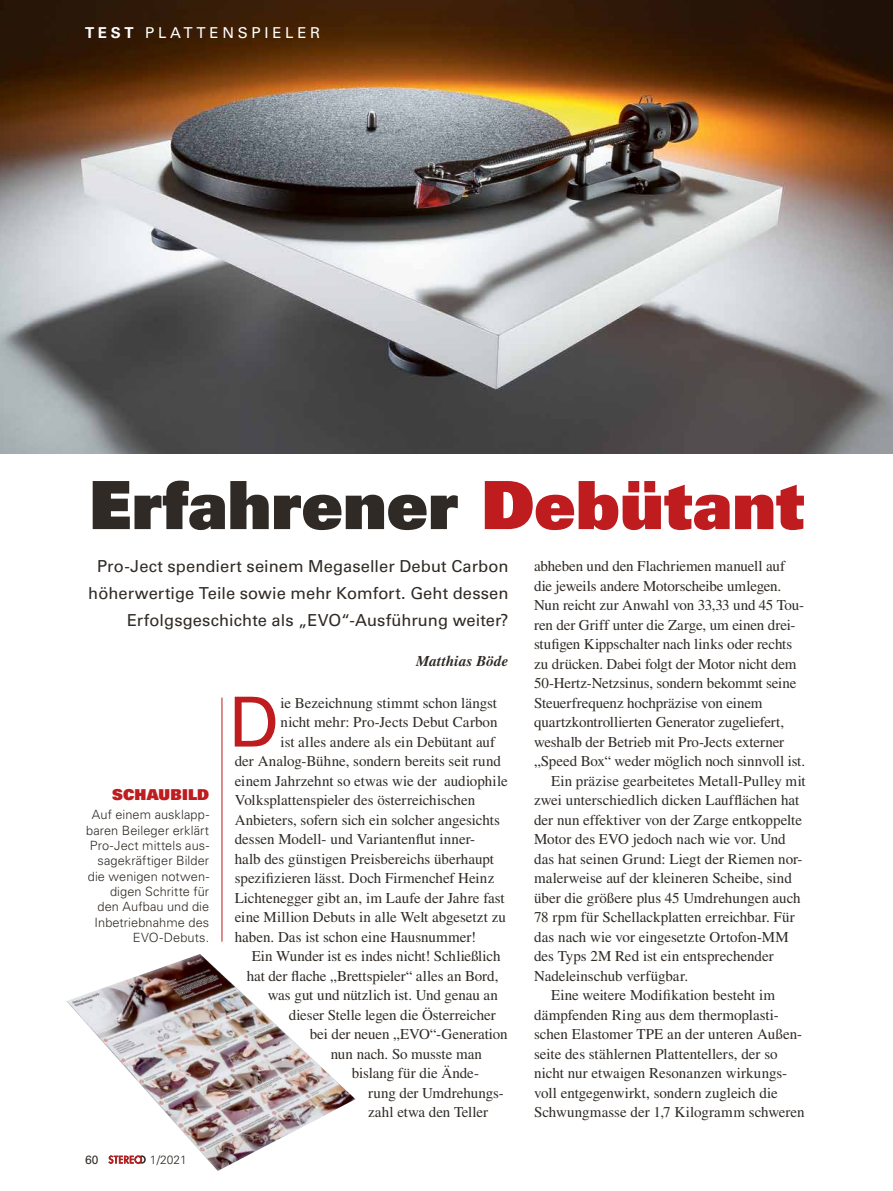
<style>
.page{position:relative;width:893px;height:1191px;background:#fff}
.page>*{position:absolute;margin:0;border:0;box-sizing:border-box;transform-origin:0 0}
.t1{font:69px "Univers LT Std";color:#be1c1e}
.t2{font:66.6px "Univers LT Std X Black";color:#2f2a25}
.t3{font:16.5px/27px "Univers LT Std";letter-spacing:.005em;color:#2f2a25;text-align:right}
.t4{font:15px "Times LT Std";letter-spacing:-.005em;color:#2f2a25}
.t5{font:15px "Univers LT Std";letter-spacing:.25em;color:#fff}
.t6{font:italic 700 15px "Times LT Std";letter-spacing:.01em;color:#2f2a25}
.t7{font:15px "Univers LT Std X Black";letter-spacing:.01em;color:#be1c1e}
.t8{font:300 12.75px/15.3px "Univers LT Std";letter-spacing:.005em;color:#2f2a25;text-align:right}
.t9{font:300 12px "Univers LT Std";color:#2f2a25}
.t10{font:12px "Univers LT Std";color:#2f2a25}
.s1{font-weight:700}
.s2{color:#be1c1e}
</style>
<div class="page">
<img style="left:0;top:0;width:893px;height:454px">
<hr style="left:222px;top:697px;width:1px;height:244px;background:#be1c1e">
<img style="left:66px;top:954px;width:290px;height:217px">
<p class="t5" style="left:85px;top:24px;width:237px"><span class="s1">TEST</span> PLATTENSPIELER</p>
<h2 class="t2" style="left:89px;top:461px;width:716px">Erfahrener <span class="s2">Debütant</span></h2>
<p class="t3" style="left:88px;top:552px;width:422px">Pro-Ject spendiert seinem Megaseller Debut Carbon höherwertige Teile sowie mehr Komfort. Geht dessen<br>Erfolgsgeschichte als „EVO“-Ausführung weiter?</p>
<p class="t6" style="left:416px;top:652px;width:94px">Matthias Böde</p>
<p class="t7" style="left:112px;top:784px;width:99px">SCHAUBILD</p>
<p class="t8" style="left:86px;top:807px;width:124px">Auf einem ausklapp&shy;baren Beileger erklärt<br>Pro-Ject mittels aus&shy;sagekräftiger Bilder die wenigen notwen&shy;digen Schritte für den Aufbau und die<br>Inbetriebnahme des<br>EVO-Debuts.</p>
<p class="t10" style="left:85px;top:1152px;width:15px">60</p>
<p class="t9" style="left:150px;top:1152px;width:38px">1/2021</p>
<h1 class="t1" style="left:229px;top:681px;width:51px">D</h1>
<p class="t4" style="left:281px;top:694px;width:218px">ie Bezeichnung stimmt schon längst</p>
<p class="t4" style="left:281px;top:713px;width:219px">nicht mehr: Pro-Jects Debut Carbon</p>
<p class="t4" style="left:281px;top:733px;width:216px">ist alles andere als ein Debütant auf</p>
<p class="t4" style="left:235px;top:752px;width:268px">der Analog-Bühne, sondern bereits seit rund</p>
<p class="t4" style="left:235px;top:772px;width:274px">einem Jahrzehnt so etwas wie der audiophile</p>
<p class="t4" style="left:235px;top:791px;width:242px">Volksplattenspieler des österreichischen</p>
<p class="t4" style="left:235px;top:811px;width:267px">Anbieters, sofern sich ein solcher angesichts</p>
<p class="t4" style="left:235px;top:830px;width:242px">dessen Modell- und Variantenflut inner-</p>
<p class="t4" style="left:235px;top:850px;width:261px">halb des günstigen Preisbereichs überhaupt</p>
<p class="t4" style="left:235px;top:869px;width:261px">spezifizieren lässt. Doch Firmenchef Heinz</p>
<p class="t4" style="left:235px;top:889px;width:272px">Lichtenegger gibt an, im Laufe der Jahre fast</p>
<p class="t4" style="left:235px;top:908px;width:273px">eine Million Debuts in alle Welt abgesetzt zu</p>
<p class="t4" style="left:235px;top:928px;width:243px">haben. Das ist schon eine Hausnummer!</p>
<p class="t4" style="left:252px;top:947px;width:250px">Ein Wunder ist es indes nicht! Schließlich</p>
<p class="t4" style="left:247px;top:967px;width:253px">hat der flache „Brettspieler“ alles an Bord,</p>
<p class="t4" style="left:268px;top:986px;width:232px">was gut und nützlich ist. Und genau an</p>
<p class="t4" style="left:289px;top:1006px;width:208px">dieser Stelle legen die Österreicher</p>
<p class="t4" style="left:310px;top:1025px;width:199px">bei der neuen „EVO“-Generation</p>
<p class="t4" style="left:331px;top:1045px;width:153px">nun nach. So musste man</p>
<p class="t4" style="left:352px;top:1064px;width:129px">bislang für die Ände-</p>
<p class="t4" style="left:368px;top:1084px;width:137px">rung der Umdrehungs-</p>
<p class="t4" style="left:368px;top:1103px;width:121px">zahl etwa den Teller</p>
<p class="t4" style="left:534px;top:557px;width:252px">abheben und den Flachriemen manuell auf</p>
<p class="t4" style="left:534px;top:577px;width:249px">die jeweils andere Motorscheibe umlegen.</p>
<p class="t4" style="left:534px;top:596px;width:272px">Nun reicht zur Anwahl von 33,33 und 45 Tou-</p>
<p class="t4" style="left:534px;top:616px;width:263px">ren der Griff unter die Zarge, um einen drei-</p>
<p class="t4" style="left:534px;top:635px;width:260px">stufigen Kippschalter nach links oder rechts</p>
<p class="t4" style="left:534px;top:655px;width:264px">zu drücken. Dabei folgt der Motor nicht dem</p>
<p class="t4" style="left:534px;top:674px;width:264px">50-Hertz-Netzsinus, sondern bekommt seine</p>
<p class="t4" style="left:534px;top:694px;width:230px">Steuerfrequenz hochpräzise von einem</p>
<p class="t4" style="left:534px;top:713px;width:252px">quartzkontrollierten Generator zugeliefert,</p>
<p class="t4" style="left:534px;top:733px;width:252px">weshalb der Betrieb mit Pro-Jects externer</p>
<p class="t4" style="left:534px;top:752px;width:273px">„Speed Box“ weder möglich noch sinnvoll ist.</p>
<p class="t4" style="left:551px;top:772px;width:256px">Ein präzise gearbeitetes Metall-Pulley mit</p>
<p class="t4" style="left:534px;top:791px;width:267px">zwei unterschiedlich dicken Laufflächen hat</p>
<p class="t4" style="left:534px;top:811px;width:269px">der nun effektiver von der Zarge entkoppelte</p>
<p class="t4" style="left:534px;top:830px;width:253px">Motor des EVO jedoch nach wie vor. Und</p>
<p class="t4" style="left:534px;top:850px;width:270px">das hat seinen Grund: Liegt der Riemen nor-</p>
<p class="t4" style="left:534px;top:869px;width:259px">malerweise auf der kleineren Scheibe, sind</p>
<p class="t4" style="left:534px;top:889px;width:268px">über die größere plus 45 Umdrehungen auch</p>
<p class="t4" style="left:534px;top:908px;width:262px">78 rpm für Schellackplatten erreichbar. Für</p>
<p class="t4" style="left:534px;top:928px;width:256px">das nach wie vor eingesetzte Ortofon-MM</p>
<p class="t4" style="left:534px;top:947px;width:241px">des Typs 2M Red ist ein entsprechender</p>
<p class="t4" style="left:534px;top:967px;width:156px">Nadeleinschub verfügbar.</p>
<p class="t4" style="left:551px;top:986px;width:225px">Eine weitere Modifikation besteht im</p>
<p class="t4" style="left:534px;top:1006px;width:246px">dämpfenden Ring aus dem thermoplasti-</p>
<p class="t4" style="left:534px;top:1025px;width:270px">schen Elastomer TPE an der unteren Außen-</p>
<p class="t4" style="left:534px;top:1045px;width:245px">seite des stählernen Plattentellers, der so</p>
<p class="t4" style="left:534px;top:1064px;width:255px">nicht nur etwaigen Resonanzen wirkungs-</p>
<p class="t4" style="left:534px;top:1084px;width:245px">voll entgegenwirkt, sondern zugleich die</p>
<p class="t4" style="left:534px;top:1103px;width:272px">Schwungmasse der 1,7 Kilogramm schweren</p>
</div>
